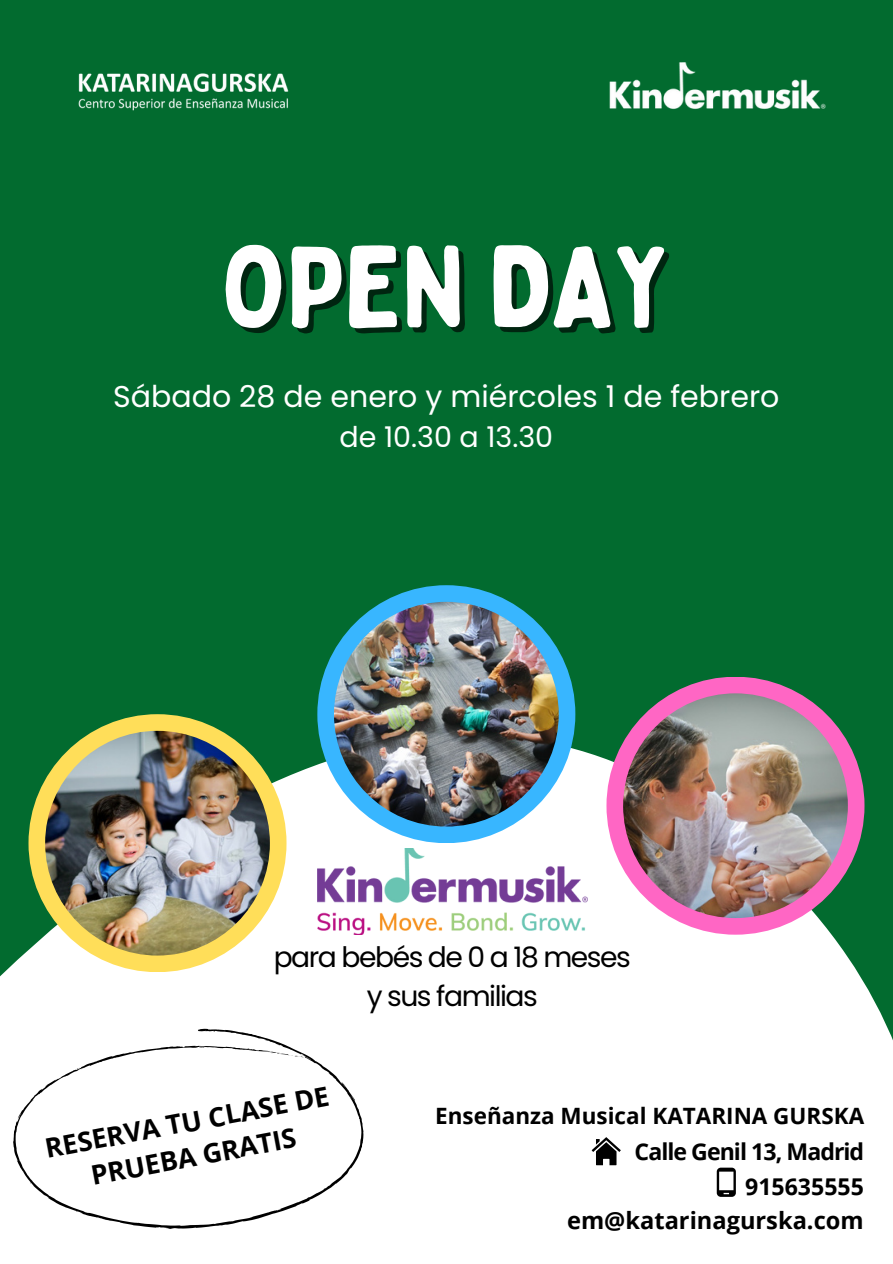
<style>
.page{position:relative;width:893px;height:1264px;background:#fff}
.page>*{position:absolute;margin:0;border:0;box-sizing:border-box;transform-origin:0 0}
.t1{font:115.65px "Bobby Jones Soft";color:#fff}
.t2{font:30px "Poppins";color:#fff}
.t3{font:28.5px "Poppins";color:#fff}
.t4{font:28.2px/38.2px "Poppins";letter-spacing:-.05em;color:#000;text-align:center}
.t5{font:700 26.85px/35px "Open Sans";color:#000;text-align:center}
.t6{font:700 23.7px "Open Sans";color:#000}
.t7{font:700 23.1px "Open Sans";letter-spacing:-.04em;color:#000}
.t8{font:700 23.1px "Open Sans";color:#000}
.t9{font:700 22.5px "Open Sans";color:#000}
</style>
<div class="page">
<div style="left:0;top:0;width:892px;height:1262px;background:#026b2f"></div>
<svg style="left:0;top:646px;width:892px;height:616px;fill:#fff"></svg>
<div style="left:28px;top:714px;width:258px;height:258px;background:#ffde59;border-radius:50%"></div>
<img style="left:45px;top:730px;width:225px;height:225px;border-radius:50%">
<div style="left:317px;top:585px;width:258px;height:258px;background:#38b6ff;border-radius:50%"></div>
<img style="left:334px;top:602px;width:224px;height:224px;border-radius:50%">
<div style="left:606px;top:676px;width:258px;height:258px;background:#ff66c4;border-radius:50%"></div>
<img style="left:623px;top:693px;width:224px;height:225px;border-radius:50%">
<div style="left:0;top:987px;width:381px;height:275px;background:#fff"></div>
<svg style="left:244px;top:1047px;width:7px;height:2px"></svg>
<svg style="left:158px;top:1225px;width:8px;height:4px"></svg>
<svg style="left:291px;top:1053px;width:13px;height:5px"></svg>
<svg style="left:267px;top:1051px;width:13px;height:3px"></svg>
<svg style="left:219px;top:1046px;width:14px;height:3px"></svg>
<svg style="left:29px;top:1178px;width:5px;height:8px"></svg>
<svg style="left:20px;top:1165px;width:5px;height:4px"></svg>
<svg style="left:28px;top:1099px;width:6px;height:4px"></svg>
<svg style="left:77px;top:1067px;width:8px;height:2px"></svg>
<svg style="left:322px;top:1185px;width:7px;height:5px"></svg>
<svg style="left:716px;top:1167px;width:19px;height:29px"></svg>
<svg style="left:591px;top:1137px;width:29px;height:28px"></svg>
<img style="left:78px;top:73px;width:211px;height:38px">
<img style="left:609px;top:62px;width:217px;height:47px">
<img style="left:317px;top:848px;width:270px;height:86px">
<h1 class="t1" style="left:221px;top:215px;width:452px">OPEN DAY</h1>
<p class="t2" style="left:113px;top:375px;width:668px">Sábado 28 de enero y miércoles 1 de febrero</p>
<p class="t3" style="left:339px;top:417px;width:215px">de 10.30 a 13.30</p>
<p class="t4" style="left:274px;top:938px;width:359px">para bebés de 0 a 18 meses y sus familias</p>
<p class="t5" style="left:42px;top:1131px;width:290px;rotate:-11deg">RESERVA TU CLASE DE<br>PRUEBA GRATIS</p>
<p class="t9" style="left:435px;top:1100px;width:430px">Enseñanza Musical KATARINA GURSKA</p>
<p class="t7" style="left:634px;top:1134px;width:231px">Calle Genil 13, Madrid</p>
<p class="t8" style="left:745px;top:1169px;width:120px">915635555</p>
<p class="t6" style="left:567px;top:1203px;width:298px">em@katarinagurska.com</p>
</div>
